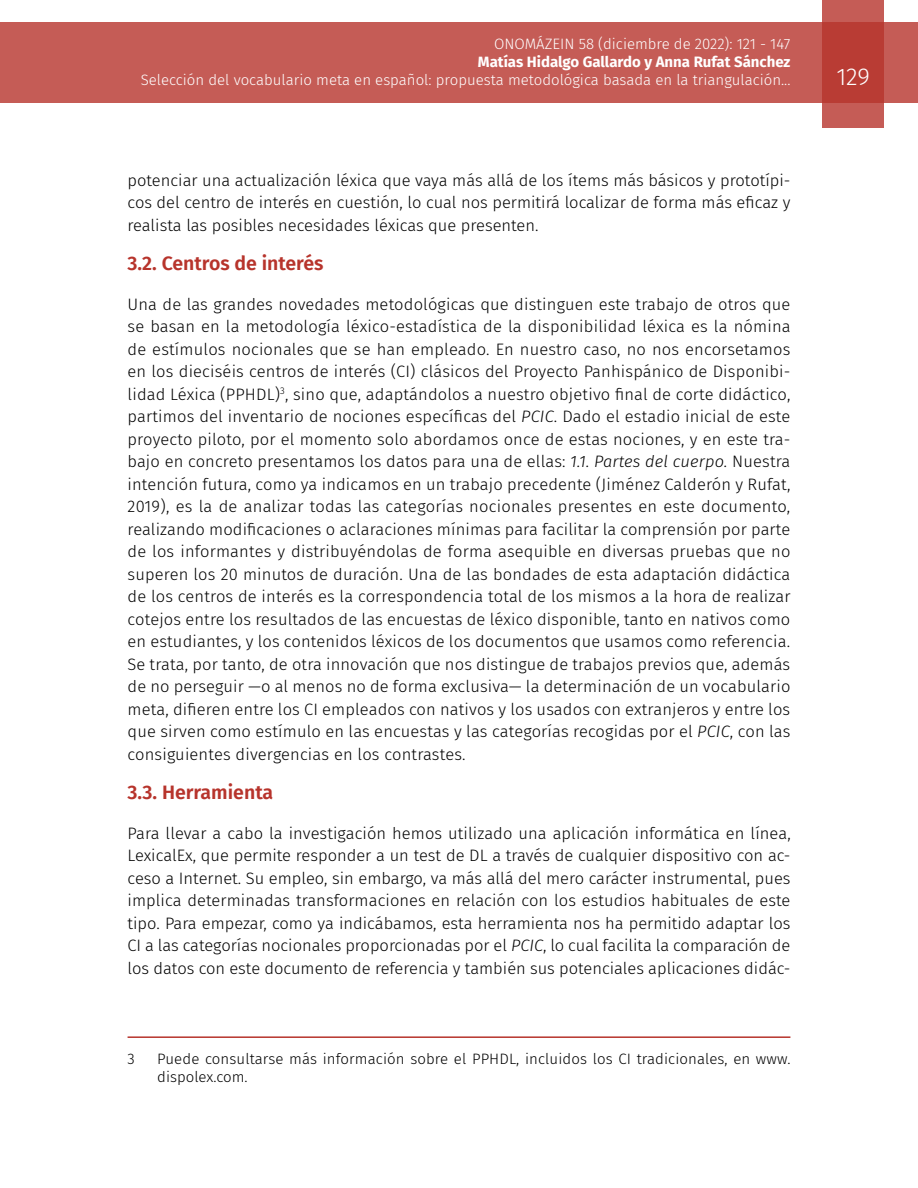
<style>
.page{position:relative;width:918px;height:1188px;background:#fff}
.page>*{position:absolute;margin:0;border:0;box-sizing:border-box;transform-origin:0 0}
.t1{font:300 24px "Fira Sans";color:#fff}
.t2{font:600 19.5px "Fira Sans";color:#b7342c}
.t3{font:300 16.5px/22.5px "Fira Sans";color:#000;text-align:justify}
.t4{font:300 15px "Fira Sans";color:#fff}
.t5{font:300 15px/18px "Fira Sans";letter-spacing:.005em;color:#000}
.t6{font:700 15px "Fira Sans";color:#fff}
.s1{font-style:italic}
</style>
<div class="page">
<div style="left:0;top:23px;width:918px;height:80px;background:#c55c56"></div>
<svg style="left:822px;top:0;width:62px;height:128px;background:#bd4740"></svg>
<hr style="left:128px;top:1036px;width:662px;height:2px;background:#b7342c">
<p class="t4" style="left:494px;top:34px;width:298px">ONOMÁZEIN 58 (diciembre de 2022): 121 - 147</p>
<p class="t6" style="left:478px;top:50px;width:314px">Matías Hidalgo Gallardo y Anna Rufat Sánchez</p>
<p class="t4" style="left:141px;top:70px;width:651px">Selección del vocabulario meta en español: propuesta metodológica basada en la triangulación...</p>
<h1 class="t1" style="left:836px;top:60px;width:35px">129</h1>
<p class="t3" style="left:128px;top:168px;width:664px">potenciar una actualización léxica que vaya más allá de los ítems más básicos y prototípi&shy;cos del centro de interés en cuestión, lo cual nos permitirá localizar de forma más eficaz y realista las posibles necesidades léxicas que presenten.</p>
<p class="t2" style="left:128px;top:247px;width:198px">3.2. Centros de interés</p>
<p class="t3" style="left:128px;top:292px;width:665px">Una de las grandes novedades metodológicas que distinguen este trabajo de otros que se basan en la metodología léxico-estadística de la disponibilidad léxica es la nómina de estímulos nocionales que se han empleado. En nuestro caso, no nos encorsetamos en los dieciséis centros de interés (CI) clásicos del Proyecto Panhispánico de Disponibi&shy;lidad Léxica (PPHDL)<sup>3</sup>, sino que, adaptándolos a nuestro objetivo final de corte didáctico, partimos del inventario de nociones específicas del <span class="s1">PCIC</span>. Dado el estadio inicial de este proyecto piloto, por el momento solo abordamos once de estas nociones, y en este tra&shy;bajo en concreto presentamos los datos para una de ellas: <span class="s1">1.1. Partes del cuerpo.</span> Nuestra intención futura, como ya indicamos en un trabajo precedente (Jiménez Calderón y Rufat, 2019), es la de analizar todas las categorías nocionales presentes en este documento, realizando modificaciones o aclaraciones mínimas para facilitar la comprensión por parte de los informantes y distribuyéndolas de forma asequible en diversas pruebas que no superen los 20 minutos de duración. Una de las bondades de esta adaptación didáctica de los centros de interés es la correspondencia total de los mismos a la hora de realizar cotejos entre los resultados de las encuestas de léxico disponible, tanto en nativos como en estudiantes, y los contenidos léxicos de los documentos que usamos como referencia.<br>Se trata, por tanto, de otra innovación que nos distingue de trabajos previos que, además de no perseguir —o al menos no de forma exclusiva— la determinación de un vocabulario meta, difieren entre los CI empleados con nativos y los usados con extranjeros y entre los que sirven como estímulo en las encuestas y las categorías recogidas por el <span class="s1">PCIC</span>, con las consiguientes divergencias en los contrastes.</p>
<p class="t2" style="left:128px;top:776px;width:147px">3.3. Herramienta</p>
<p class="t3" style="left:128px;top:821px;width:665px">Para llevar a cabo la investigación hemos utilizado una aplicación informática en línea, LexicalEx, que permite responder a un test de DL a través de cualquier dispositivo con ac&shy;ceso a Internet. Su empleo, sin embargo, va más allá del mero carácter instrumental, pues implica determinadas transformaciones en relación con los estudios habituales de este tipo. Para empezar, como ya indicábamos, esta herramienta nos ha permitido adaptar los CI a las categorías nocionales proporcionadas por el <span class="s1">PCIC</span>, lo cual facilita la comparación de los datos con este documento de referencia y también sus potenciales aplicaciones didác-</p>
<p class="t5" style="left:128px;top:1049px;width:9px">3</p>
<p class="t5" style="left:157px;top:1049px;width:635px">Puede consultarse más información sobre el PPHDL, incluidos los CI tradicionales, en www. dispolex.com.</p>
</div>
